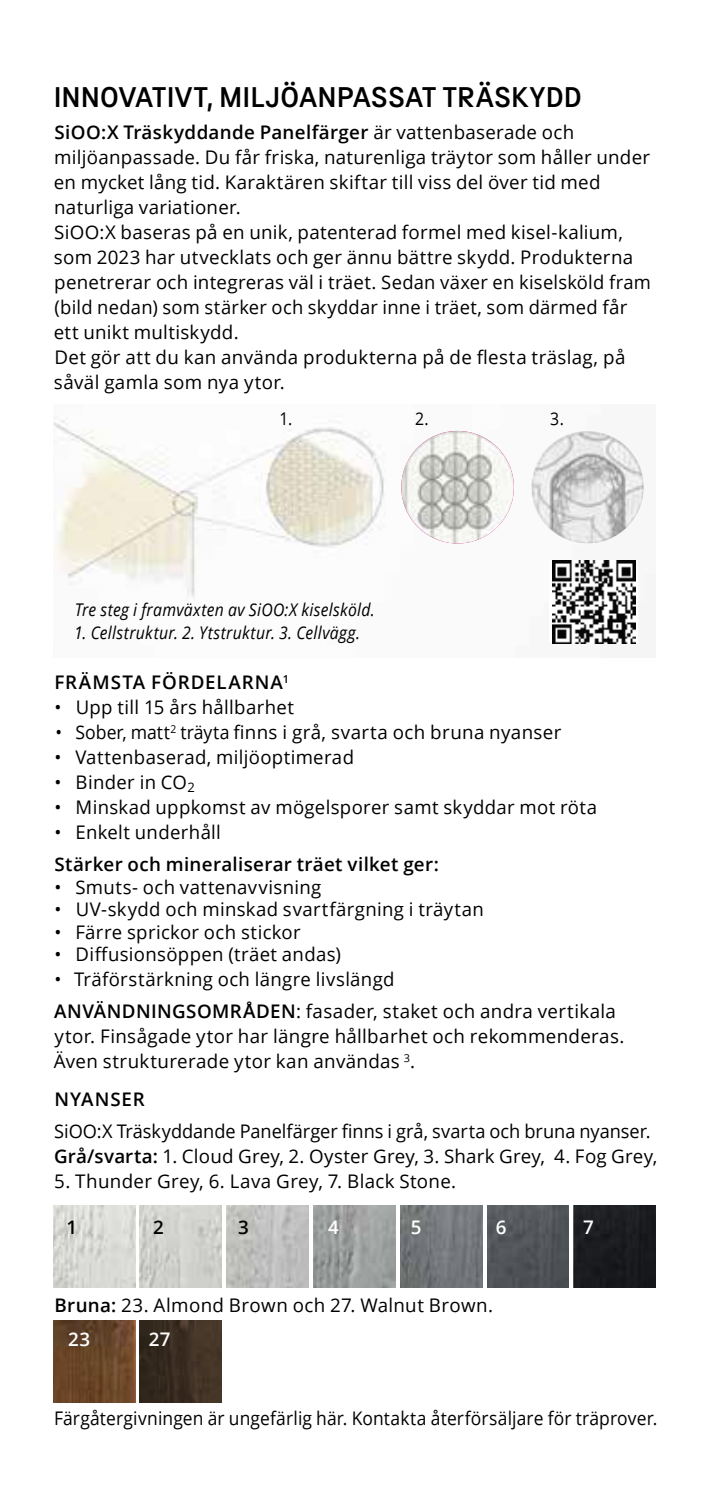
<style>
.page{position:relative;width:702px;height:1489px;background:#fff}
.page>*{position:absolute;margin:0;border:0;box-sizing:border-box;transform-origin:0 0}
.t1{font:700 27.5px "BC Falster Grotesk LM";color:#000}
.t2{font:18.75px/25px "Open Sans";letter-spacing:.015em;color:#000}
.t3{font:18.75px "Open Sans";letter-spacing:.015em;color:#000;scale:.93 1}
.t4{font:18.75px "Open Sans";letter-spacing:.015em;color:#000;scale:.94 1}
.t5{font:600 18.75px "Open Sans";letter-spacing:.02em;color:#000}
.t6{font:600 18.75px "Open Sans";letter-spacing:.055em;color:#000}
.t7{font:600 18.75px "Open Sans";color:#fff}
.t8{font:600 18.75px "Open Sans";letter-spacing:.05em;color:#000}
.t9{font:italic 17.5px "Open Sans";letter-spacing:.02em;color:#000;scale:.9 1}
.t10{font:17.5px "Open Sans";color:#000;scale:.9 1}
.s1{font-weight:600}
</style>
<div class="page">
<img style="left:53px;top:417px;width:591px;height:227px">
<img style="left:401px;top:431px;width:113px;height:112px;border-radius:56px">
<img style="left:531px;top:431px;width:112px;height:112px;border-radius:56px">
<svg style="left:549px;top:560px;width:88px;height:83px"></svg>
<img style="left:552px;top:560px;width:83px;height:83px">
<img style="left:53px;top:1205px;width:82px;height:82px">
<img style="left:140px;top:1205px;width:82px;height:82px">
<img style="left:227px;top:1205px;width:81px;height:82px">
<img style="left:313px;top:1205px;width:82px;height:82px">
<img style="left:400px;top:1205px;width:82px;height:82px">
<img style="left:487px;top:1205px;width:82px;height:82px">
<div style="left:574px;top:1205px;width:82px;height:82px;background:#191b1f"></div>
<img style="left:140px;top:1320px;width:82px;height:82px">
<img style="left:53px;top:1320px;width:82px;height:82px">
<h1 class="t1" style="left:54px;top:79px;width:530px">INNOVATIVT, MILJÖANPASSAT TRÄSKYDD</h1>
<p class="t2" style="left:54px;top:119px;width:598px"><span class="s1">SiOO:X Träskyddande Panelfärger</span> är vattenbaserade och miljöanpassade. Du får friska, naturenliga träytor som håller under en mycket lång tid. Karaktären skiftar till viss del över tid med naturliga variationer.<br>SiOO:X baseras på en unik, patenterad formel med kisel-kalium, som 2023 har utvecklats och ger ännu bättre skydd. Produkterna penetrerar och integreras väl i träet. Sedan växer en kiselsköld fram (bild nedan) som stärker och skyddar inne i träet, som därmed får ett unikt multiskydd.<br>Det gör att du kan använda produkterna på de flesta träslag, på såväl gamla som nya ytor.</p>
<p class="t10" style="left:279px;top:406px;width:16px">1.</p>
<p class="t10" style="left:415px;top:406px;width:17px">2.</p>
<p class="t10" style="left:550px;top:406px;width:17px">3.</p>
<p class="t9" style="left:75px;top:597px;width:335px">Tre steg i framväxten av SiOO:X kiselsköld.</p>
<p class="t9" style="left:74px;top:620px;width:319px">1. Cellstruktur. 2. Ytstruktur. 3. Cellvägg.</p>
<p class="t6" style="left:54px;top:669px;width:236px">FRÄMSTA FÖRDELARNA<sup>1</sup></p>
<p class="t2" style="left:55px;top:694px;width:241px">• Upp till 15 års hållbarhet</p>
<p class="t4" style="left:56px;top:719px;width:539px">• Sober, matt<sup>2</sup> träyta finns i grå, svarta och bruna nyanser</p>
<p class="t2" style="left:55px;top:744px;width:301px">• Vattenbaserad, miljöoptimerad</p>
<p class="t2" style="left:55px;top:769px;width:142px">• Binder in CO<sub>2</sub></p>
<p class="t2" style="left:55px;top:794px;width:544px">• Minskad uppkomst av mögelsporer samt skyddar mot röta</p>
<p class="t2" style="left:55px;top:819px;width:168px">• Enkelt underhåll</p>
<p class="t5" style="left:55px;top:851px;width:386px">Stärker och mineraliserar träet vilket ger:</p>
<p class="t2" style="left:55px;top:873px;width:268px">• Smuts- och vattenavvisning</p>
<p class="t2" style="left:55px;top:896px;width:431px">• UV-skydd och minskad svartfärgning i träytan</p>
<p class="t2" style="left:55px;top:918px;width:247px">• Färre sprickor och stickor</p>
<p class="t2" style="left:55px;top:941px;width:288px">• Diffusionsöppen (träet andas)</p>
<p class="t2" style="left:54px;top:962px;width:563px;line-height:32px">• Träförstärkning och längre livslängd<br><span class="s1">ANVÄNDNINGSOMRÅDEN</span>: fasader, staket och andra vertikala</p>
<p class="t2" style="left:54px;top:1023px;width:572px">ytor. Finsågade ytor har längre hållbarhet och rekommenderas.<br>Även strukturerade ytor kan användas <sup>3</sup>.</p>
<p class="t8" style="left:54px;top:1086px;width:92px">NYANSER</p>
<p class="t2" style="left:54px;top:1118px;width:604px">SiOO:X Träskyddande Panelfärger finns i grå, svarta och bruna nyanser.<br><span class="s1">Grå/svarta:</span> 1. Cloud Grey, 2. Oyster Grey, 3. Shark Grey, 4. Fog Grey,</p>
<p class="t2" style="left:54px;top:1168px;width:403px">5. Thunder Grey, 6. Lava Grey, 7. Black Stone.</p>
<p class="t5" style="left:66px;top:1214px;width:12px">1</p>
<p class="t5" style="left:153px;top:1214px;width:12px">2</p>
<p class="t5" style="left:238px;top:1214px;width:12px">3</p>
<p class="t7" style="left:328px;top:1214px;width:12px">4</p>
<p class="t7" style="left:410px;top:1214px;width:12px">5</p>
<p class="t7" style="left:495px;top:1214px;width:12px">6</p>
<p class="t7" style="left:583px;top:1214px;width:12px">7</p>
<p class="t2" style="left:54px;top:1291px;width:440px"><span class="s1">Bruna:</span> 23. Almond Brown och 27. Walnut Brown.</p>
<p class="t7" style="left:68px;top:1325px;width:24px">23</p>
<p class="t7" style="left:149px;top:1325px;width:23px">27</p>
<p class="t3" style="left:54px;top:1405px;width:650px">Färgåtergivningen är ungefärlig här. Kontakta återförsäljare för träprover.</p>
</div>
